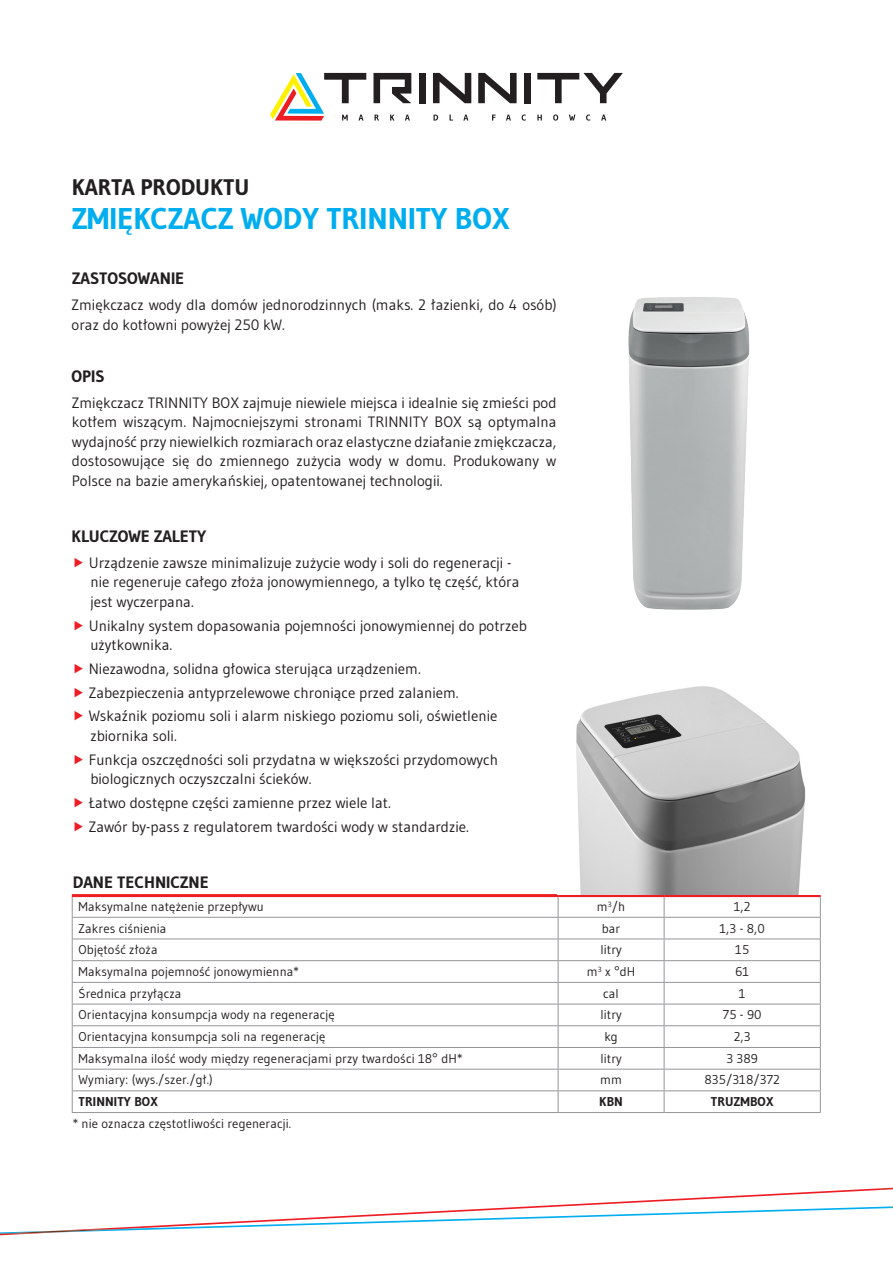
<style>
.page{position:relative;width:893px;height:1263px;background:#fff}
.page>*{position:absolute;margin:0;border:0;box-sizing:border-box;transform-origin:0 0}
.tytuł{font:700 30px "Gudea";color:#00aeef}
.nagłówek{font:700 22.5px "Gudea";color:#231f20}
.nagłówek-2{font:700 16.5px "Gudea";color:#231f20}
.opis{font:15px/19.5px "Gudea";color:#231f20}
.tekst_tabeli{font:12.75px "Gudea";letter-spacing:.01em;color:#231f20}
.tekst_tabeli-2{font:700 12.75px "Gudea";letter-spacing:.01em;color:#231f20}
</style>
<div class="page">
<svg style="left:0;top:1187px;width:893px;height:49px"></svg>
<div style="left:419px;top:73px;width:6px;height:30px;background:#231f20"></div>
<svg style="left:433px;top:73px;width:38px;height:30px"></svg>
<div style="left:524px;top:73px;width:6px;height:30px;background:#231f20"></div>
<svg style="left:537px;top:73px;width:86px;height:30px"></svg>
<svg style="left:478px;top:73px;width:39px;height:30px"></svg>
<svg style="left:373px;top:73px;width:38px;height:30px"></svg>
<svg style="left:270px;top:73px;width:96px;height:48px"></svg>
<svg style="left:375px;top:115px;width:4px;height:6px"></svg>
<svg style="left:390px;top:115px;width:4px;height:6px"></svg>
<svg style="left:405px;top:115px;width:5px;height:6px"></svg>
<svg style="left:433px;top:115px;width:5px;height:6px"></svg>
<svg style="left:449px;top:115px;width:4px;height:6px"></svg>
<svg style="left:463px;top:115px;width:5px;height:6px"></svg>
<svg style="left:492px;top:115px;width:4px;height:6px"></svg>
<svg style="left:506px;top:115px;width:5px;height:6px"></svg>
<svg style="left:522px;top:115px;width:4px;height:6px"></svg>
<svg style="left:537px;top:115px;width:5px;height:6px"></svg>
<svg style="left:553px;top:115px;width:5px;height:6px"></svg>
<svg style="left:569px;top:115px;width:6px;height:6px"></svg>
<svg style="left:586px;top:115px;width:4px;height:6px"></svg>
<svg style="left:601px;top:115px;width:5px;height:6px"></svg>
<hr style="left:72px;top:938px;width:486px;height:1px;background:#939598">
<hr style="left:558px;top:938px;width:106px;height:1px;background:#939598">
<hr style="left:664px;top:938px;width:157px;height:1px;background:#939598">
<hr style="left:72px;top:960px;width:486px;height:1px;background:#939598">
<hr style="left:558px;top:960px;width:106px;height:1px;background:#939598">
<hr style="left:664px;top:960px;width:157px;height:1px;background:#939598">
<hr style="left:72px;top:982px;width:486px;height:1px;background:#939598">
<hr style="left:558px;top:982px;width:106px;height:1px;background:#939598">
<hr style="left:664px;top:982px;width:157px;height:1px;background:#939598">
<hr style="left:72px;top:1004px;width:486px;height:1px;background:#939598">
<hr style="left:558px;top:1004px;width:106px;height:1px;background:#939598">
<hr style="left:664px;top:1004px;width:157px;height:1px;background:#939598">
<hr style="left:72px;top:1025px;width:486px;height:1px;background:#939598">
<hr style="left:558px;top:1025px;width:106px;height:1px;background:#939598">
<hr style="left:664px;top:1025px;width:157px;height:1px;background:#939598">
<hr style="left:72px;top:1047px;width:486px;height:1px;background:#939598">
<hr style="left:558px;top:1047px;width:106px;height:1px;background:#939598">
<hr style="left:664px;top:1047px;width:157px;height:1px;background:#939598">
<hr style="left:72px;top:1069px;width:486px;height:1px;background:#939598">
<hr style="left:558px;top:1069px;width:106px;height:1px;background:#939598">
<hr style="left:664px;top:1069px;width:157px;height:1px;background:#939598">
<hr style="left:72px;top:1090px;width:486px;height:1px;background:#939598">
<hr style="left:558px;top:1090px;width:106px;height:1px;background:#939598">
<hr style="left:664px;top:1090px;width:157px;height:1px;background:#939598">
<hr style="left:72px;top:1112px;width:486px;height:1px;background:#939598">
<hr style="left:558px;top:1112px;width:106px;height:1px;background:#939598">
<hr style="left:664px;top:1112px;width:157px;height:1px;background:#939598">
<hr style="left:72px;top:894px;width:486px;height:3px;background:#ee1d23">
<hr style="left:558px;top:894px;width:106px;height:3px;background:#ee1d23">
<hr style="left:664px;top:894px;width:157px;height:3px;background:#ee1d23">
<svg style="left:72px;top:897px;width:1px;height:215px"></svg>
<svg style="left:558px;top:897px;width:1px;height:215px"></svg>
<svg style="left:664px;top:897px;width:1px;height:215px"></svg>
<svg style="left:820px;top:897px;width:1px;height:215px"></svg>
<hr style="left:72px;top:917px;width:486px;height:1px;background:#939598">
<hr style="left:558px;top:917px;width:106px;height:1px;background:#939598">
<hr style="left:664px;top:917px;width:157px;height:1px;background:#939598">
<img style="left:628px;top:297px;width:122px;height:313px">
<img style="left:576px;top:686px;width:230px;height:208px">
<p class="nagłówek" style="left:72px;top:173px;width:179px">KARTA PRODUKTU</p>
<p class="tytuł" style="left:72px;top:200px;width:439px">ZMIĘKCZACZ WODY TRINNITY BOX</p>
<p class="nagłówek-2" style="left:72px;top:268px;width:114px">ZASTOSOWANIE</p>
<p class="opis" style="left:72px;top:295px;width:487px">Zmiękczacz wody dla domów jednorodzinnych (maks. 2 łazienki, do 4 osób) oraz do kotłowni powyżej 250 kW.</p>
<p class="nagłówek-2" style="left:72px;top:366px;width:34px">OPIS</p>
<p class="opis" style="left:72px;top:393px;width:486px;text-align:justify">Zmiękczacz TRINNITY BOX zajmuje niewiele miejsca i idealnie się zmieści pod kotłem wiszącym. Najmocniejszymi stronami TRINNITY BOX są optymalna wydajność przy niewielkich rozmiarach oraz elastyczne działanie zmiękczacza, dostosowujące się do zmiennego zużycia wody w domu. Produkowany w Polsce na bazie amerykańskiej, opatentowanej technologii.</p>
<p class="nagłówek-2" style="left:72px;top:526px;width:136px">KLUCZOWE ZALETY</p>
<p class="opis" style="left:89px;top:553px;width:432px">Urządzenie zawsze minimalizuje zużycie wody i soli do regeneracji - nie regeneruje całego złoża jonowymiennego, a tylko tę część, która jest wyczerpana.</p>
<p class="opis" style="left:89px;top:615px;width:440px">Unikalny system dopasowania pojemności jonowymiennej do potrzeb użytkownika.</p>
<p class="opis" style="left:89px;top:659px;width:334px">Niezawodna, solidna głowica sterująca urządzeniem.</p>
<p class="opis" style="left:89px;top:682px;width:371px">Zabezpieczenia antyprzelewowe chroniące przed zalaniem.</p>
<p class="opis" style="left:89px;top:706px;width:410px">Wskaźnik poziomu soli i alarm niskiego poziomu soli, oświetlenie zbiornika soli.</p>
<p class="opis" style="left:89px;top:749px;width:411px">Funkcja oszczędności soli przydatna w większości przydomowych biologicznych oczyszczalni ścieków.</p>
<p class="opis" style="left:89px;top:793px;width:304px">Łatwo dostępne części zamienne przez wiele lat.</p>
<p class="opis" style="left:89px;top:816px;width:382px">Zawór by-pass z regulatorem twardości wody w standardzie.</p>
<p class="nagłówek-2" style="left:73px;top:872px;width:137px">DANE TECHNICZNE</p>
<p class="tekst_tabeli" style="left:79px;top:898px;width:187px">Maksymalne natężenie przepływu</p>
<p class="tekst_tabeli" style="left:597px;top:898px;width:30px">m<sup>3</sup>/h</p>
<p class="tekst_tabeli" style="left:734px;top:898px;width:18px">1,2</p>
<p class="tekst_tabeli" style="left:79px;top:920px;width:89px">Zakres ciśnienia</p>
<p class="tekst_tabeli" style="left:602px;top:920px;width:20px">bar</p>
<p class="tekst_tabeli" style="left:719px;top:920px;width:47px">1,3 - 8,0</p>
<p class="tekst_tabeli" style="left:79px;top:942px;width:81px">Objętość złoża</p>
<p class="tekst_tabeli" style="left:600px;top:942px;width:23px">litry</p>
<p class="tekst_tabeli" style="left:735px;top:942px;width:15px">15</p>
<p class="tekst_tabeli" style="left:79px;top:963px;width:222px">Maksymalna pojemność jonowymienna*</p>
<p class="tekst_tabeli" style="left:587px;top:963px;width:50px">m<sup>3</sup> x °dH</p>
<p class="tekst_tabeli" style="left:735px;top:963px;width:16px">61</p>
<p class="tekst_tabeli" style="left:79px;top:985px;width:104px">Średnica przyłącza</p>
<p class="tekst_tabeli" style="left:603px;top:985px;width:17px">cal</p>
<p class="tekst_tabeli" style="left:739px;top:985px;width:8px">1</p>
<p class="tekst_tabeli" style="left:79px;top:1007px;width:258px">Orientacyjna konsumpcja wody na regenerację</p>
<p class="tekst_tabeli" style="left:600px;top:1007px;width:23px">litry</p>
<p class="tekst_tabeli" style="left:723px;top:1007px;width:40px">75 - 90</p>
<p class="tekst_tabeli" style="left:79px;top:1029px;width:248px">Orientacyjna konsumpcja soli na regenerację</p>
<p class="tekst_tabeli" style="left:604px;top:1029px;width:15px">kg</p>
<p class="tekst_tabeli" style="left:734px;top:1029px;width:18px">2,3</p>
<p class="tekst_tabeli" style="left:79px;top:1050px;width:385px">Maksymalna ilość wody między regeneracjami przy twardości 18° dH*</p>
<p class="tekst_tabeli" style="left:600px;top:1050px;width:23px">litry</p>
<p class="tekst_tabeli" style="left:726px;top:1050px;width:33px">3 389</p>
<p class="tekst_tabeli" style="left:79px;top:1072px;width:136px">Wymiary: (wys./szer./gł.)</p>
<p class="tekst_tabeli" style="left:600px;top:1072px;width:23px">mm</p>
<p class="tekst_tabeli" style="left:704px;top:1072px;width:77px">835/318/372</p>
<p class="tekst_tabeli-2" style="left:79px;top:1094px;width:81px">TRINNITY BOX</p>
<p class="tekst_tabeli-2" style="left:599px;top:1094px;width:25px">KBN</p>
<p class="tekst_tabeli-2" style="left:711px;top:1094px;width:64px">TRUZMBOX</p>
<p class="tekst_tabeli" style="left:73px;top:1115px;width:220px">* nie oznacza częstotliwości regeneracji.</p>
</div>
